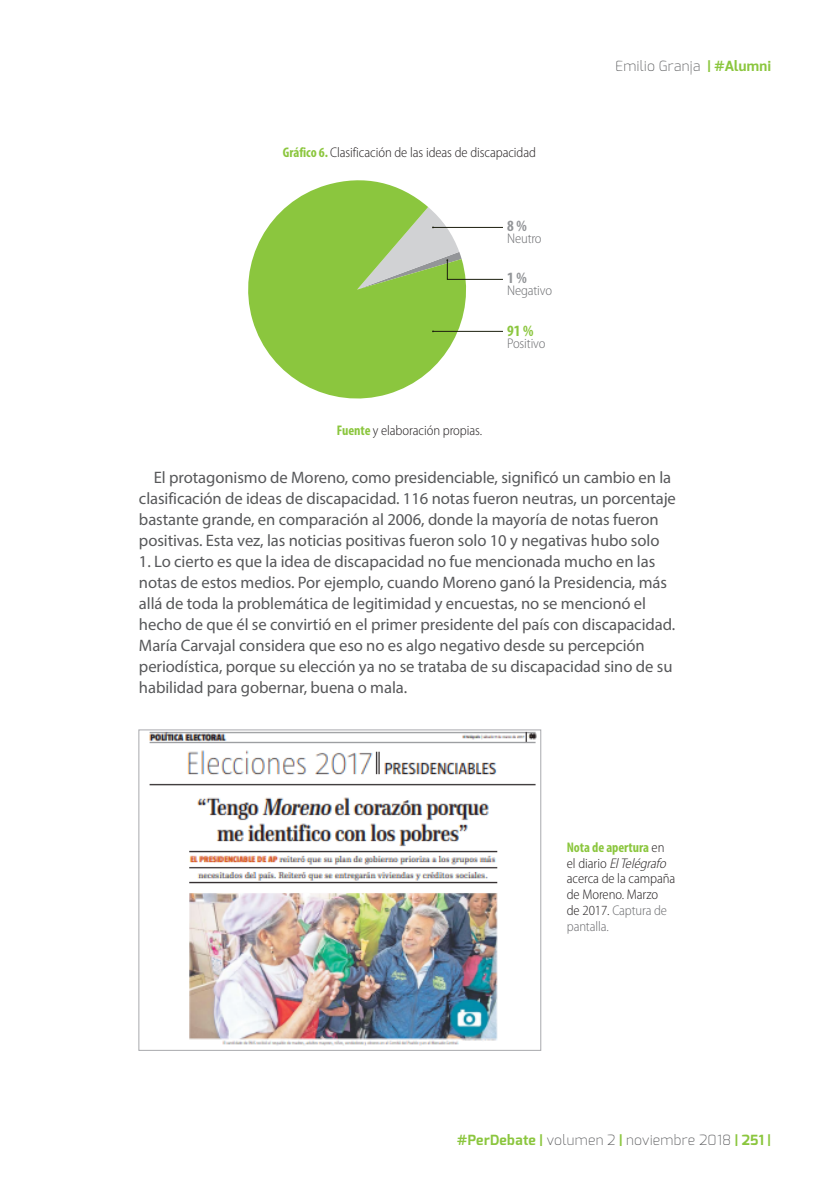
<style>
.page{position:relative;width:819px;height:1191px;background:#fff}
.page>*{position:absolute;margin:0;border:0;box-sizing:border-box;transform-origin:0 0}
.t1{font:16.62px/21px "Myriad Pro";letter-spacing:-.005em;color:#57585a}
.t2{font:700 condensed 15.75px "Myriad Pro";color:#939598}
.t3{font:700 condensed 15.75px "Myriad Pro";color:#8bc63e}
.pie_de_foto{font:300 semi-condensed 14px/15.8px "Myriad Pro";letter-spacing:-.005em;color:#231f20}
.t4{font:200 14px "Exo";letter-spacing:.02em;color:#57585a}
.pie_de_foto-2{font:300 semi-condensed 14px "Myriad Pro";letter-spacing:-.01em;color:#6c6d70}
.s1{font-weight:700;font-stretch:condensed;color:#8bc63e}
.s2{font-weight:700;font-stretch:condensed;color:#8cc63e}
.s3{font-weight:700;color:#8bc63e}
.s4{font-style:italic}
.s5{color:#6c6d70}
</style>
<div class="page">
<svg style="left:248px;top:180px;width:230px;height:219px;fill:#8bc63e"></svg>
<svg style="left:357px;top:207px;width:146px;height:82px"></svg>
<hr style="left:433px;top:331px;width:70px;height:1px;background:#1b1e0d">
<img style="left:149px;top:731px;width:388px;height:315px">
<div style="left:139px;top:729px;width:402px;height:321px;border:1px solid #a8a9ad"></div>
<p class="pie_de_foto" style="left:283px;top:144px;width:255px"><span class="s1">Gráfico</span> <span class="s2">6.</span> Clasificación de las ideas de discapacidad</p>
<p class="t2" style="left:507px;top:216px;width:21px">8 %</p>
<p class="pie_de_foto-2" style="left:507px;top:230px;width:36px">Neutro</p>
<p class="t2" style="left:507px;top:268px;width:21px">1 %</p>
<p class="pie_de_foto-2" style="left:507px;top:282px;width:46px">Negativo</p>
<p class="t3" style="left:507px;top:321px;width:28px">91 %</p>
<p class="pie_de_foto-2" style="left:507px;top:335px;width:40px">Positivo</p>
<p class="t4" style="left:615px;top:57px;width:157px">Emilio Granja <span class="s3">| #Alumni</span></p>
<p class="pie_de_foto" style="left:337px;top:422px;width:147px"><span class="s1">Fuente</span> y elaboración propias.</p>
<p class="t1" style="left:139px;top:466px;width:538px;text-indent:15px">El protagonismo de Moreno, como presidenciable, significó un cambio en la clasificación de ideas de discapacidad. 116 notas fueron neutras, un porcentaje bastante grande, en comparación al 2006, donde la mayoría de notas fueron positivas. Esta vez, las noticias positivas fueron solo 10 y negativas hubo solo</p>
<p class="t1" style="left:139px;top:550px;width:538px">1. Lo cierto es que la idea de discapacidad no fue mencionada mucho en las notas de estos medios. Por ejemplo, cuando Moreno ganó la Presidencia, más allá de toda la problemática de legitimidad y encuestas, no se mencionó el hecho de que él se convirtió en el primer presidente del país con discapacidad.<br>María Carvajal considera que eso no es algo negativo desde su percepción periodística, porque su elección ya no se trataba de su discapacidad sino de su habilidad para gobernar, buena o mala.</p>
<p class="pie_de_foto" style="left:567px;top:839px;width:110px"><span class="s1">Nota de apertura</span> en<br>e l d i a r i o <span class="s4">ElTelégrafo </span>acerca de la campaña de Moreno. Marzo<br>de 2017. <span class="s5">Captura de pantalla.</span></p>
<p class="t4" style="left:457px;top:1131px;width:315px"><span class="s3">#PerDebate |</span> volumen 2 <span class="s3">|</span> noviembre 2018 <span class="s3">| 251 |</span></p>
</div>
